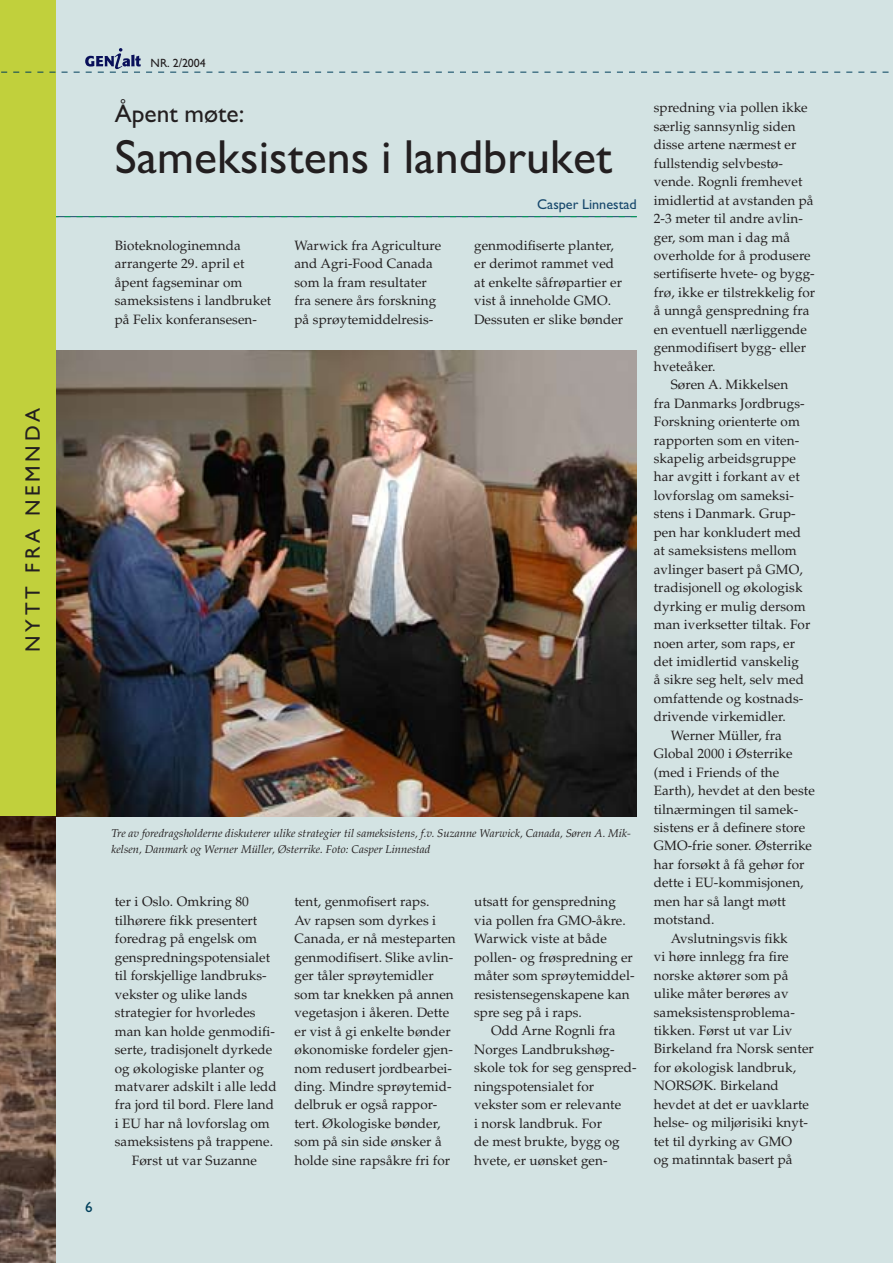
<style>
.page{position:relative;width:893px;height:1263px;background:#d3e3e3}
.page>*{position:absolute;margin:0;border:0;box-sizing:border-box;transform-origin:0 0}
.t1{font:500 48px "Garrison Sans";color:#231f20}
.t2{font:500 25.5px "Garrison Sans";color:#231f20}
.t3{font:500 21px "Garrison Sans";letter-spacing:.18em;color:#231f20}
.t4{font:500 15px "Garrison Sans";color:#003f5b}
.t5{font:500 14.25px "Garrison Sans";color:#17486c}
.t6{font:13.5px/18.5px "Palatino";letter-spacing:.005em;color:#231f20}
.t7{font:500 12px "Garrison Sans";color:#231f20}
.t8{font:italic 11.25px/15.8px "Palatino";color:#231f20}
</style>
<div class="page">
<img style="left:0;top:816px;width:55px;height:447px">
<img style="left:55px;top:350px;width:582px;height:466px">
<svg style="left:55px;top:216px;width:582px;height:1px"></svg>
<div style="left:0;top:0;width:55px;height:816px;background:#c1d03c"></div>
<svg style="left:1px;top:48px;width:888px;height:25px"></svg>
<h3 class="t3" style="left:21px;top:652px;width:245px;rotate:-90deg">NYTT FRA NEMNDA</h3>
<p class="t4" style="left:85px;top:1198px;width:9px">6</p>
<p class="t7" style="left:151px;top:56px;width:57px">NR. 2/2004</p>
<h2 class="t2" style="left:115px;top:99px;width:131px">Åpent møte:</h2>
<h1 class="t1" style="left:115px;top:130px;width:499px">Sameksistens i landbruket</h1>
<p class="t5" style="left:537px;top:197px;width:101px">Casper Linnestad</p>
<p class="t6" style="left:115px;top:236px;width:158px">Bioteknologinemnda arrangerte 29. april et åpent fagseminar om sameksistens i landbruket på Felix konferansesen-</p>
<p class="t6" style="left:294px;top:236px;width:148px">Warwick fra Agriculture and Agri-Food Canada som la fram resultater fra senere års forskning på sprøytemiddelresis-</p>
<p class="t6" style="left:474px;top:236px;width:151px">genmodifiserte planter, er derimot rammet ved at enkelte såfrøpartier er vist å inneholde GMO.<br>Dessuten er slike bønder</p>
<p class="t8" style="left:112px;top:826px;width:521px">Tre av foredragsholderne diskuterer ulike strategier til sameksistens, f.v. Suzanne Warwick, Canada, Søren A. Mik&shy;kelsen, Danmark og Werner Müller, Østerrike. Foto: Casper Linnestad</p>
<p class="t6" style="left:115px;top:893px;width:136px">ter i Oslo. Omkring 80</p>
<p class="t6" style="left:115px;top:911px;width:144px">tilhørere fikk presentert</p>
<p class="t6" style="left:115px;top:930px;width:144px">foredrag på engelsk om</p>
<p class="t6" style="left:115px;top:948px;width:157px">genspredningspotensialet</p>
<p class="t6" style="left:115px;top:967px;width:153px">til forskjellige landbruks-</p>
<p class="t6" style="left:115px;top:985px;width:134px">vekster og ulike lands</p>
<p class="t6" style="left:115px;top:1003px;width:142px">strategier for hvorledes</p>
<p class="t6" style="left:115px;top:1022px;width:162px">man kan holde genmodifi-</p>
<p class="t6" style="left:115px;top:1040px;width:159px">serte, tradisjonelt dyrkede</p>
<p class="t6" style="left:115px;top:1059px;width:151px">og økologiske planter og</p>
<p class="t6" style="left:115px;top:1077px;width:164px">matvarer adskilt i alle ledd</p>
<p class="t6" style="left:115px;top:1096px;width:161px">fra jord til bord. Flere land</p>
<p class="t6" style="left:115px;top:1114px;width:157px">i EU har nå lovforslag om</p>
<p class="t6" style="left:115px;top:1133px;width:160px">sameksistens på trappene.</p>
<p class="t6" style="left:132px;top:1151px;width:127px">Først ut var Suzanne</p>
<p class="t6" style="left:294px;top:893px;width:163px">tent, genmofisert raps.<br>Av rapsen som dyrkes i<br>Canada, er nå mesteparten genmodifisert. Slike avlin&shy;ger tåler sprøytemidler som tar knekken på annen vegetasjon i åkeren. Dette er vist å gi enkelte bønder økonomiske fordeler gjen&shy;nom redusert jordbearbei&shy;ding. Mindre sprøytemid&shy;delbruk er også rappor&shy;tert. Økologiske bønder, som på sin side ønsker å holde sine rapsåkre fri for</p>
<p class="t6" style="left:474px;top:893px;width:162px">utsatt for genspredning via pollen fra GMO-åkre.<br>Warwick viste at både pollen- og frøspredning er måter som sprøytemiddel&shy;resistensegenskapene kan spre seg på i raps.</p>
<p class="t6" style="left:474px;top:1022px;width:164px;text-indent:17px">Odd Arne Rognli fra<br>Norges Landbrukshøg&shy;skole tok for seg genspred&shy;ningspotensialet for vekster som er relevante<br>i norsk landbruk. For<br>de mest brukte, bygg og hvete, er uønsket gen-</p>
<p class="t6" style="left:654px;top:99px;width:155px">spredning via pollen ikke</p>
<p class="t6" style="left:654px;top:117px;width:143px">særlig sannsynlig siden</p>
<p class="t6" style="left:654px;top:136px;width:144px">disse artene nærmest er</p>
<p class="t6" style="left:654px;top:154px;width:131px">fullstendig selvbestø-</p>
<p class="t6" style="left:654px;top:173px;width:150px">vende. Rognli fremhevet</p>
<p class="t6" style="left:654px;top:191px;width:161px">imidlertid at avstanden på</p>
<p class="t6" style="left:654px;top:210px;width:151px">2-3 meter til andre avlin-</p>
<p class="t6" style="left:654px;top:228px;width:138px">ger, som man i dag må</p>
<p class="t6" style="left:654px;top:246px;width:158px">overholde for å produsere</p>
<p class="t6" style="left:654px;top:265px;width:162px">sertifiserte hvete- og bygg-</p>
<p class="t6" style="left:654px;top:283px;width:163px">frø, ikke er tilstrekkelig for</p>
<p class="t6" style="left:654px;top:302px;width:157px">å unngå genspredning fra</p>
<p class="t6" style="left:654px;top:320px;width:155px">en eventuell nærliggende</p>
<p class="t6" style="left:654px;top:339px;width:154px">genmodifisert bygg- eller</p>
<p class="t6" style="left:654px;top:357px;width:63px">hveteåker.</p>
<p class="t6" style="left:671px;top:376px;width:119px">Søren A. Mikkelsen</p>
<p class="t6" style="left:654px;top:394px;width:152px">fra Danmarks Jordbrugs-</p>
<p class="t6" style="left:654px;top:412px;width:148px">Forskning orienterte om</p>
<p class="t6" style="left:654px;top:431px;width:147px">rapporten som en viten-</p>
<p class="t6" style="left:654px;top:449px;width:144px">skapelig arbeidsgruppe</p>
<p class="t6" style="left:654px;top:468px;width:148px">har avgitt i forkant av et</p>
<p class="t6" style="left:654px;top:486px;width:142px">lovforslag om sameksi-</p>
<p class="t6" style="left:654px;top:505px;width:143px">stens i Danmark. Grup-</p>
<p class="t6" style="left:654px;top:523px;width:149px">pen har konkludert med</p>
<p class="t6" style="left:654px;top:542px;width:145px">at sameksistens mellom</p>
<p class="t6" style="left:654px;top:560px;width:151px">avlinger basert på GMO,</p>
<p class="t6" style="left:654px;top:579px;width:150px">tradisjonell og økologisk</p>
<p class="t6" style="left:654px;top:597px;width:153px">dyrking er mulig dersom</p>
<p class="t6" style="left:654px;top:615px;width:158px">man iverksetter tiltak. For</p>
<p class="t6" style="left:654px;top:634px;width:143px">noen arter, som raps, er</p>
<p class="t6" style="left:654px;top:652px;width:147px">det imidlertid vanskelig</p>
<p class="t6" style="left:654px;top:671px;width:152px">å sikre seg helt, selv med</p>
<p class="t6" style="left:654px;top:689px;width:151px">omfattende og kostnads-</p>
<p class="t6" style="left:654px;top:708px;width:133px">drivende virkemidler.</p>
<p class="t6" style="left:671px;top:726px;width:113px">Werner Müller, fra</p>
<p class="t6" style="left:654px;top:745px;width:140px">Global 2000 i Østerrike</p>
<p class="t6" style="left:654px;top:763px;width:127px">(med i Friends of the</p>
<p class="t6" style="left:654px;top:781px;width:163px">Earth), hevdet at den beste</p>
<p class="t6" style="left:654px;top:800px;width:146px">tilnærmingen til samek-</p>
<p class="t6" style="left:654px;top:818px;width:153px">sistens er å definere store</p>
<p class="t6" style="left:654px;top:837px;width:160px">GMO-frie soner. Østerrike</p>
<p class="t6" style="left:654px;top:855px;width:152px">har forsøkt å få gehør for</p>
<p class="t6" style="left:654px;top:874px;width:151px">dette i EU-kommisjonen,</p>
<p class="t6" style="left:654px;top:892px;width:134px">men har så langt møtt</p>
<p class="t6" style="left:654px;top:911px;width:62px">motstand.</p>
<p class="t6" style="left:671px;top:929px;width:118px">Avslutningsvis fikk</p>
<p class="t6" style="left:654px;top:948px;width:136px">vi høre innlegg fra fire</p>
<p class="t6" style="left:654px;top:966px;width:136px">norske aktører som på</p>
<p class="t6" style="left:654px;top:984px;width:136px">ulike måter berøres av</p>
<p class="t6" style="left:654px;top:1003px;width:143px">sameksistensproblema-</p>
<p class="t6" style="left:654px;top:1021px;width:140px">tikken. Først ut var Liv</p>
<p class="t6" style="left:654px;top:1040px;width:162px">Birkeland fra Norsk senter</p>
<p class="t6" style="left:654px;top:1058px;width:144px">for økologisk landbruk,</p>
<p class="t6" style="left:654px;top:1077px;width:127px">NORSØK. Birkeland</p>
<p class="t6" style="left:654px;top:1095px;width:157px">hevdet at det er uavklarte</p>
<p class="t6" style="left:654px;top:1114px;width:156px">helse- og miljørisiki knyt-</p>
<p class="t6" style="left:654px;top:1132px;width:140px">tet til dyrking av GMO</p>
<p class="t6" style="left:654px;top:1150px;width:140px">og matinntak basert på</p>
</div>
